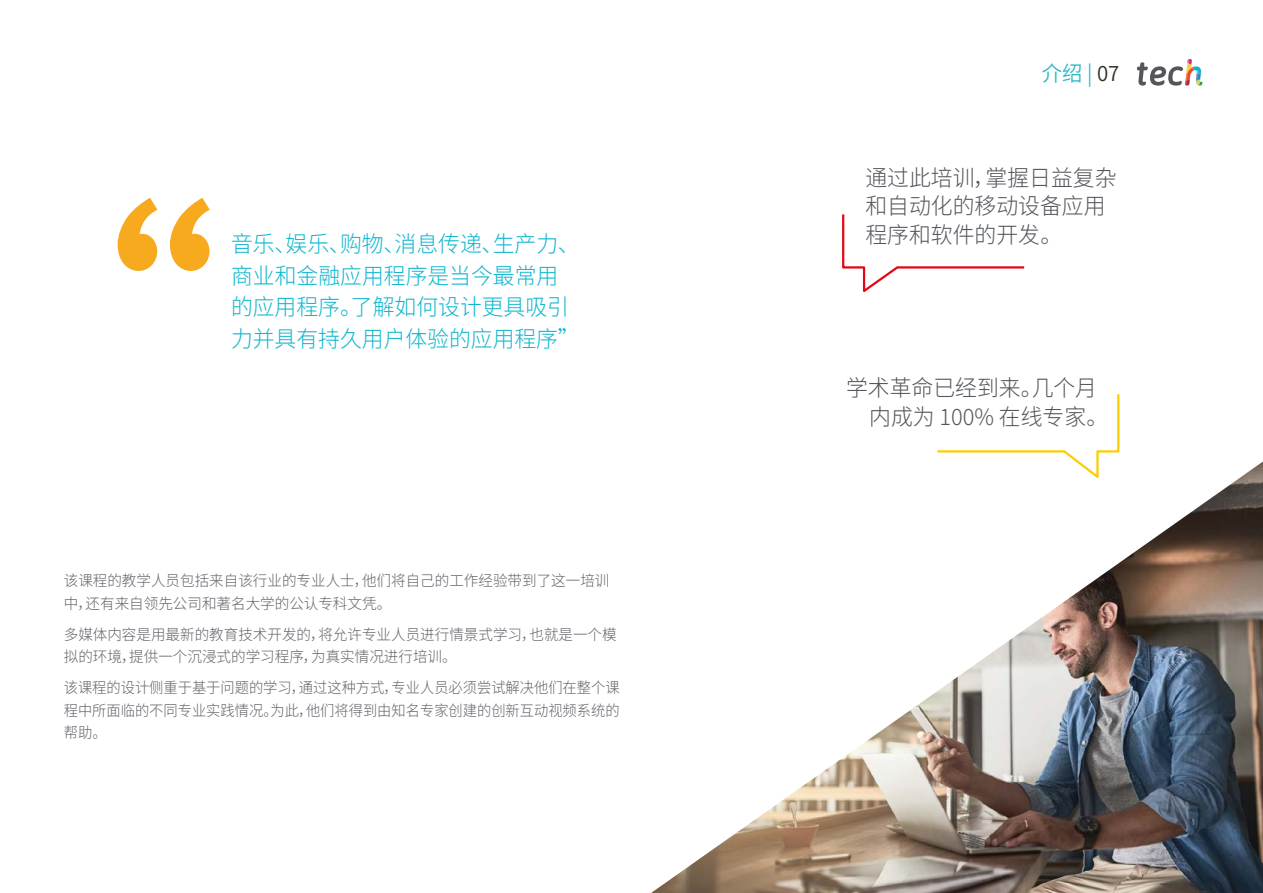
<style>
.page{position:relative;width:1263px;height:893px;background:#fff}
.page>*{position:absolute;margin:0;border:0;box-sizing:border-box;transform-origin:0 0}
.t1{font:300 22.5px/31.5px "Source Han Sans CN";color:#0fb6cf}
.t2{font:300 22.5px/28.5px "Source Han Sans CN";color:#52555b}
.t3{font:21px "Source Han Sans CN";color:#2db8c5}
.t4{font:300 15px/22.5px "Source Han Sans CN";color:#61646a}
.t5{font:300 15px/22.5px "Source Han Sans CN";color:#61646a;text-align:justify;scale:.95 1}
.s1{color:#312e20}
</style>
<div class="page">
<svg style="left:118px;top:198px;width:92px;height:73px"></svg>
<img style="left:651px;top:461px;width:612px;height:432px">
<svg style="left:1137px;top:59px;width:65px;height:27px"></svg>
<svg style="left:935px;top:394px;width:185px;height:87px"></svg>
<svg style="left:842px;top:214px;width:183px;height:78px"></svg>
<h1 class="t1" style="left:231px;top:229px;width:350px">音乐、娱乐、购物、消息传递、生产力、商业和金融应用程序是当今最常用的应用程序。了解如何设计更具吸引力并具有持久用户体验的应用程序”</h1>
<p class="t4" style="left:64px;top:570px;width:547px">该课程的教学人员包括来自该行业的专业人士，他们将自己的工作经验带到了这一培训中，还有来自领先公司和著名大学的公认专科文凭。</p>
<p class="t4" style="left:64px;top:623px;width:554px">多媒体内容是用最新的教育技术开发的，将允许专业人员进行情景式学习，也就是一个模拟的环境，提供一个沉浸式的学习程序，为真实情况进行培训。</p>
<p class="t5" style="left:64px;top:677px;width:587px">该课程的设计侧重于基于问题的学习，通过这种方式，专业人员必须尝试解决他们在整个课程中所面临的不同专业实践情况。为此，他们将得到由知名专家创建的创新互动视频系统的帮助。</p>
<h2 class="t3" style="left:1042px;top:61px;width:79px">介绍 | <span class="s1">07</span></h2>
<h1 class="t2" style="left:865px;top:164px;width:252px">通过此培训，掌握日益复杂和自动化的移动设备应用程序和软件的开发。</h1>
<h1 class="t2" style="left:869px;top:374px;width:241px;text-indent:-23px">学术革命已经到来。几个月内成为 100% 在线专家。</h1>
</div>
